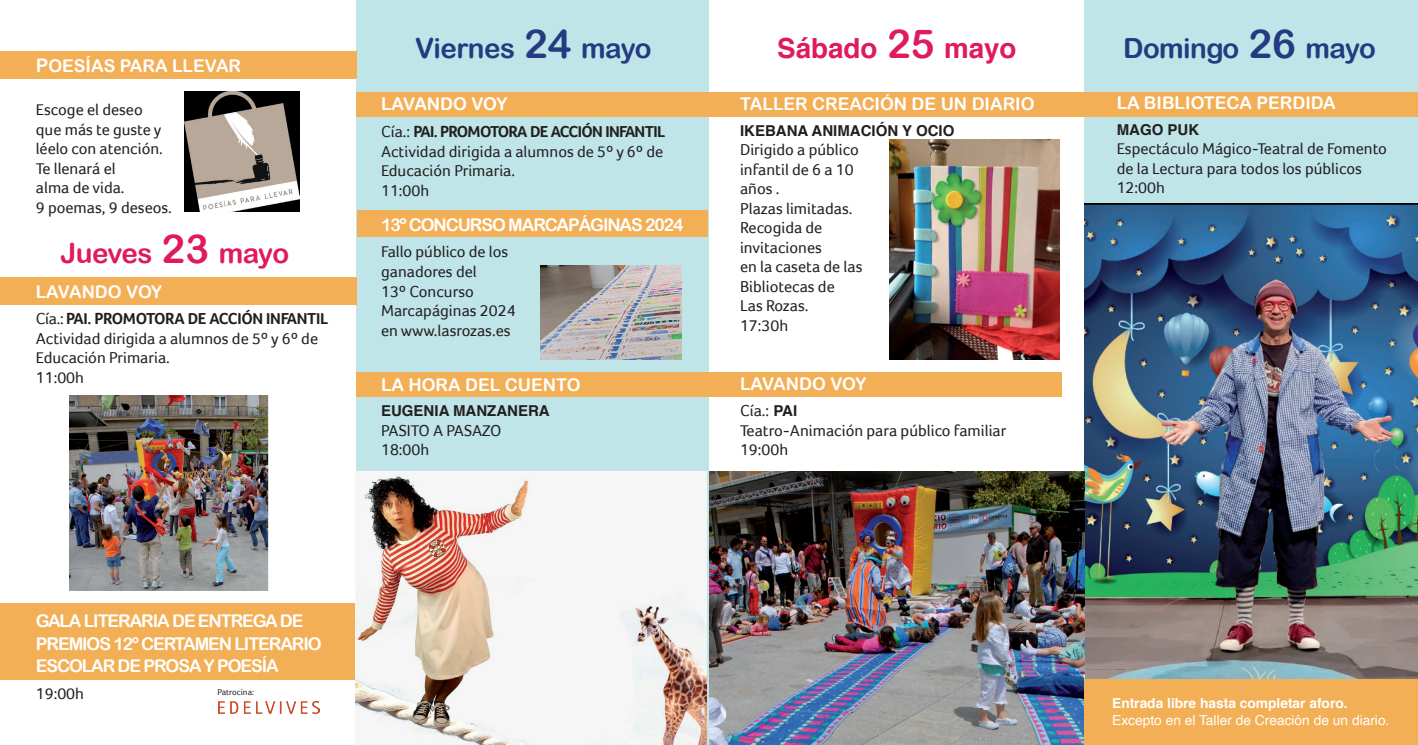
<style>
.page{position:relative;width:1418px;height:745px;background:#fff}
.page>*{position:absolute;margin:0;border:0;box-sizing:border-box;transform-origin:0 0}
.t1{font:27.75px "Arial Rounded MT Bold";letter-spacing:-.02em;color:#253a81}
.t2{font:27.75px "Arial Rounded MT Bold";letter-spacing:-.025em;color:#df1a60}
.t3{font:700 27.75px "Helvetica";color:#df1a60}
.t4{font:17.5px/22.5px "Arial Rounded MT Bold";letter-spacing:-.06em;color:#fff}
.t5{font:17.5px "Arial Rounded MT Bold";color:#fff}
.t6{font:17.5px "Arial Rounded MT Bold";letter-spacing:-.015em;color:#fff}
.t7{font:16.25px/19.5px "Foco";color:#231f20}
.t8{font:700 15px "Helvetica";color:#231f20}
.t9{font:13.75px "Helvetica";color:#fff}
.t10{font:700 13.75px "Helvetica";color:#fff}
.t11{font:8.75px "Foco";color:#231f20}
.s1{font-size:18.75px}
.s2{font-size:39.88px}
.s3{font-weight:700}
.s4{font-family:"Arial Rounded MT Bold";font-weight:400;font-size:39.88px}
.s5{font-family:"Helvetica";font-weight:700;font-size:15px}
</style>
<div class="page">
<div style="left:356px;top:0;width:353px;height:744px;background:#bfe5e9"></div>
<div style="left:1084px;top:0;width:333px;height:744px;background:#bfe5e9"></div>
<div style="left:0;top:277px;width:356px;height:27px;background:#f3af56"></div>
<div style="left:0;top:602px;width:354px;height:77px;background:#f3af56"></div>
<div style="left:356px;top:91px;width:353px;height:25px;background:#f3af56"></div>
<img style="left:1084px;top:204px;width:333px;height:475px">
<div style="left:709px;top:91px;width:375px;height:25px;background:#f3af56"></div>
<img style="left:709px;top:471px;width:375px;height:273px">
<div style="left:1084px;top:679px;width:333px;height:65px;background:#f3af56"></div>
<div style="left:0;top:51px;width:356px;height:28px;background:#f3af56"></div>
<img style="left:185px;top:91px;width:115px;height:120px">
<div style="left:357px;top:210px;width:351px;height:27px;background:#f3af56"></div>
<div style="left:356px;top:371px;width:353px;height:25px;background:#f3af56"></div>
<div style="left:1084px;top:91px;width:333px;height:25px;background:#f3af56"></div>
<img style="left:356px;top:471px;width:350px;height:273px">
<img style="left:70px;top:395px;width:198px;height:195px">
<img style="left:889px;top:140px;width:170px;height:219px">
<img style="left:540px;top:265px;width:141px;height:94px">
<img style="left:219px;top:701px;width:100px;height:12px">
<div style="left:709px;top:371px;width:352px;height:25px;background:#f3af56"></div>
<p class="t5" style="left:36px;top:55px;width:207px"><span class="s1">P</span>OESÍAS PARA LLEVAR</p>
<p class="t7" style="left:36px;top:100px;width:138px">Escoge el deseo que más te guste y léelo con atención.<br>Te llenará el<br>alma de vida.<br>9 poemas, 9 deseos.</p>
<h1 class="t2" style="left:61px;top:236px;width:230px">Jueves <span class="s2">23</span> mayo</h1>
<p class="t6" style="left:36px;top:281px;width:128px">LAVANDO VOY</p>
<p class="t7" style="left:36px;top:309px;width:294px">Cía.: <span class="s3">PAI. PROMOTORA DE ACCIÓN INFANTIL<br></span>Actividad dirigida a alumnos de 5º y 6º de<br>Educación Primaria.<br>11:00h</p>
<h1 class="t1" style="left:415px;top:32px;width:238px">Viernes <span class="s2">24</span> mayo</h1>
<h1 class="t3" style="left:777px;top:26px;width:241px">Sábado <span class="s4">25</span> mayo</h1>
<h1 class="t1" style="left:1123px;top:32px;width:254px">Domingo <span class="s2">26</span> mayo</h1>
<p class="t6" style="left:381px;top:94px;width:128px">LAVANDO VOY</p>
<p class="t7" style="left:381px;top:122px;width:285px">Cía.: <span class="s3">PAI. PROMOTORA DE ACCIÓN INFANTIL<br></span>Actividad dirigida a alumnos de 5º y 6º de<br>Educación Primaria.<br>11:00h</p>
<p class="t4" style="left:381px;top:213px;width:304px">13º CONCURSO MARCAPÁGINAS 2024</p>
<p class="t7" style="left:381px;top:242px;width:136px">Fallo público de los ganadores del<br>13º Concurso<br>Marcapáginas 2024 en www.lasrozas.es</p>
<p class="t5" style="left:381px;top:374px;width:201px">LA HORA DEL CUENTO</p>
<p class="t8" style="left:381px;top:398px;width:170px">EUGENIA MANZANERA</p>
<p class="t7" style="left:381px;top:420px;width:122px">PASITO A PASAZO<br>18:00h</p>
<p class="t5" style="left:740px;top:94px;width:296px">TALLER CREACIÓN DE UN DIARIO</p>
<p class="t8" style="left:740px;top:118px;width:216px">IKEBANA ANIMACIÓN Y OCIO</p>
<p class="t7" style="left:740px;top:140px;width:124px">Dirigido a público infantil de 6 a 10 años .<br>Plazas limitadas.<br>Recogida de invitaciones<br>en la caseta de las<br>Bibliotecas de<br>Las Rozas.<br>17:30h</p>
<p class="t6" style="left:740px;top:373px;width:128px">LAVANDO VOY</p>
<p class="t7" style="left:740px;top:400px;width:268px">Cía.: <span class="s5">PAI<br></span>Teatro-Animación para público familiar<br>19:00h</p>
<p class="t5" style="left:1116px;top:93px;width:220px">LA BIBLIOTECA PERDIDA</p>
<p class="t8" style="left:1116px;top:117px;width:84px">MAGO PUK</p>
<p class="t7" style="left:1116px;top:139px;width:272px">Espectáculo Mágico-Teatral de Fomento de la Lectura para todos los públicos<br>12:00h</p>
<p class="t4" style="left:36px;top:609px;width:287px">GALA LITERARIA DE ENTREGA DE<br>PREMIOS 12º CERTAMEN LITERARIO<br>ESCOLAR DE PROSA Y POESÍA</p>
<p class="t7" style="left:36px;top:683px;width:50px">19:00h</p>
<p class="t11" style="left:217px;top:686px;width:38px">Patrocina:</p>
<p class="t10" style="left:1112px;top:692px;width:237px">Entrada libre hasta completar aforo.</p>
<p class="t9" style="left:1112px;top:709px;width:279px">Excepto en el Taller de Creación de un diario.</p>
</div>
